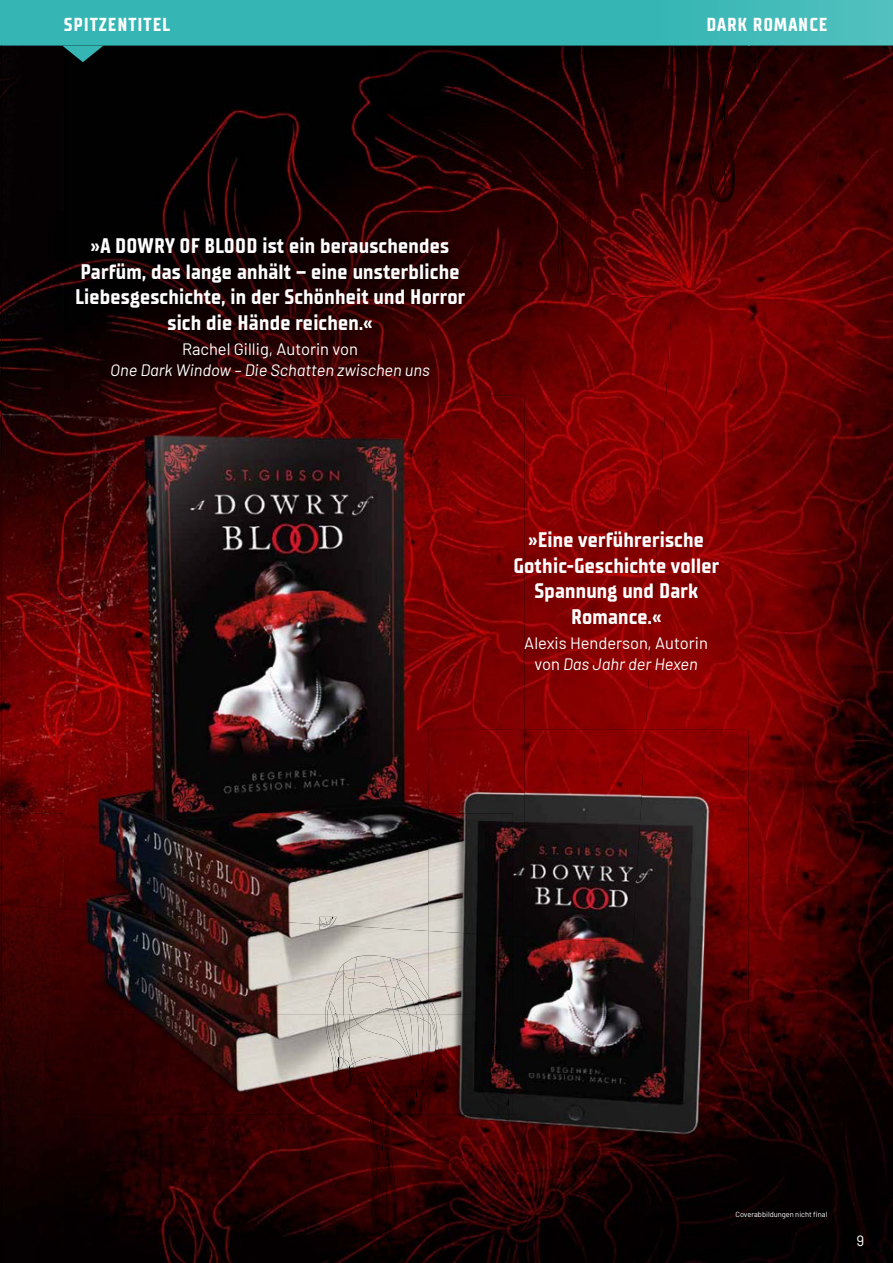
<style>
.page{position:relative;width:893px;height:1263px;background:#fff}
.page>*{position:absolute;margin:0;border:0;box-sizing:border-box;transform-origin:0 0}
.t1{font:700 21px/25.5px "TT Supermolot Neue Cond";letter-spacing:.01em;color:#fff;text-align:center}
.t2{font:700 18.75px "TT Supermolot Neue Cond";letter-spacing:.05em;color:#fff}
.t3{font:16.5px/21px "Barlow";color:#fff;text-align:center}
.t4{font:italic 16.5px "Barlow";color:#fff}
.t5{font:15px "Barlow";color:#fff}
.t6{font:7.5px "Barlow";color:#fff}
.s1{font-style:italic}
</style>
<div class="page">
<img style="left:0;top:1114px;width:2px;height:149px">
<img style="left:0;top:203px;width:2px;height:193px">
<img style="left:64px;top:1114px;width:414px;height:149px">
<img style="left:478px;top:1158px;width:415px;height:105px">
<img style="left:738px;top:203px;width:155px;height:955px">
<img style="left:634px;top:203px;width:104px;height:527px">
<img style="left:479px;top:203px;width:155px;height:85px">
<img style="left:64px;top:203px;width:310px;height:8px">
<img style="left:374px;top:203px;width:105px;height:8px">
<img style="left:491px;top:288px;width:181px;height:442px">
<img style="left:2px;top:203px;width:62px;height:1060px">
<img style="left:46px;top:260px;width:3px;height:136px">
<div style="left:2px;top:203px;width:35px;height:55px;background:#050102"></div>
<img style="left:2px;top:258px;width:44px;height:138px">
<img style="left:369px;top:1205px;width:52px;height:31px">
<img style="left:372px;top:1205px;width:6px;height:31px">
<img style="left:394px;top:1205px;width:3px;height:31px">
<img style="left:394px;top:1205px;width:2px;height:19px">
<img style="left:382px;top:1205px;width:3px;height:19px">
<img style="left:376px;top:1205px;width:6px;height:28px">
<img style="left:393px;top:1205px;width:1px;height:19px">
<svg style="left:378px;top:1224px;width:16px;height:13px"></svg>
<img style="left:388px;top:1205px;width:5px;height:27px">
<img style="left:385px;top:1205px;width:3px;height:27px">
<img style="left:373px;top:1205px;width:4px;height:23px">
<img style="left:374px;top:1205px;width:3px;height:19px">
<img style="left:547px;top:203px;width:54px;height:91px">
<img style="left:560px;top:259px;width:4px;height:34px">
<img style="left:590px;top:203px;width:16px;height:19px">
<img style="left:588px;top:212px;width:2px;height:72px">
<img style="left:563px;top:226px;width:25px;height:61px">
<img style="left:588px;top:203px;width:9px;height:9px">
<svg style="left:567px;top:266px;width:22px;height:30px"></svg>
<img style="left:564px;top:239px;width:24px;height:54px">
<img style="left:579px;top:263px;width:6px;height:17px">
<img style="left:555px;top:203px;width:7px;height:59px">
<img style="left:561px;top:226px;width:2px;height:33px">
<img style="left:560px;top:203px;width:28px;height:23px">
<img style="left:562px;top:203px;width:24px;height:54px">
<img style="left:569px;top:215px;width:13px;height:39px">
<img style="left:0;top:1014px;width:2px;height:100px">
<img style="left:2px;top:1014px;width:323px;height:100px">
<img style="left:325px;top:1014px;width:10px;height:80px">
<img style="left:341px;top:1014px;width:3px;height:15px">
<img style="left:344px;top:1014px;width:8px;height:15px">
<img style="left:327px;top:1014px;width:8px;height:53px">
<img style="left:332px;top:1014px;width:9px;height:43px">
<img style="left:341px;top:1029px;width:5px;height:28px">
<img style="left:349px;top:1024px;width:9px;height:33px">
<img style="left:346px;top:1028px;width:9px;height:29px">
<img style="left:419px;top:1020px;width:3px;height:37px">
<img style="left:339px;top:1041px;width:5px;height:16px">
<img style="left:422px;top:1020px;width:6px;height:37px">
<img style="left:352px;top:1014px;width:6px;height:10px">
<img style="left:358px;top:1014px;width:41px;height:43px">
<img style="left:399px;top:1020px;width:10px;height:37px">
<img style="left:409px;top:1020px;width:10px;height:37px">
<img style="left:334px;top:1014px;width:6px;height:37px">
<img style="left:0;top:396px;width:64px;height:417px">
<img style="left:64px;top:403px;width:306px;height:410px">
<img style="left:370px;top:403px;width:103px;height:410px">
<img style="left:473px;top:396px;width:51px;height:334px">
<img style="left:2px;top:396px;width:60px;height:234px">
<img style="left:0;top:813px;width:2px;height:201px">
<img style="left:64px;top:931px;width:364px;height:83px">
<img style="left:64px;top:813px;width:364px;height:118px">
<img style="left:2px;top:909px;width:62px;height:105px">
<img style="left:2px;top:813px;width:62px;height:96px">
<svg style="left:319px;top:917px;width:17px;height:13px"></svg>
<img style="left:325px;top:955px;width:74px;height:5px">
<img style="left:325px;top:960px;width:18px;height:54px">
<img style="left:405px;top:957px;width:23px;height:20px">
<img style="left:351px;top:955px;width:47px;height:32px">
<img style="left:343px;top:957px;width:14px;height:19px">
<img style="left:390px;top:957px;width:15px;height:26px">
<img style="left:329px;top:973px;width:25px;height:41px">
<img style="left:350px;top:976px;width:36px;height:6px">
<img style="left:398px;top:977px;width:30px;height:23px">
<img style="left:393px;top:987px;width:5px;height:14px">
<img style="left:350px;top:982px;width:43px;height:32px">
<img style="left:348px;top:984px;width:5px;height:24px">
<img style="left:394px;top:988px;width:15px;height:13px">
<img style="left:400px;top:989px;width:17px;height:12px">
<img style="left:375px;top:1008px;width:18px;height:6px">
<svg style="left:327px;top:984px;width:10px;height:30px"></svg>
<img style="left:432px;top:1073px;width:316px;height:97px">
<img style="left:513px;top:926px;width:235px;height:147px">
<img style="left:646px;top:779px;width:102px;height:147px">
<img style="left:646px;top:730px;width:102px;height:49px">
<img style="left:524px;top:730px;width:122px;height:213px">
<img style="left:428px;top:937px;width:85px;height:177px">
<img style="left:482px;top:1057px;width:1px;height:57px">
<img style="left:483px;top:1057px;width:2px;height:10px">
<img style="left:483px;top:1091px;width:5px;height:23px">
<img style="left:485px;top:1094px;width:3px;height:14px">
<img style="left:485px;top:1057px;width:8px;height:10px">
<img style="left:493px;top:1057px;width:16px;height:9px">
<svg style="left:482px;top:1045px;width:27px;height:12px"></svg>
<img style="left:490px;top:1046px;width:19px;height:4px">
<img style="left:494px;top:1049px;width:15px;height:6px">
<img style="left:483px;top:1067px;width:5px;height:24px">
<svg style="left:488px;top:1066px;width:22px;height:56px"></svg>
<img style="left:432px;top:1014px;width:10px;height:80px">
<img style="left:432px;top:1014px;width:6px;height:75px">
<img style="left:437px;top:1036px;width:2px;height:42px">
<img style="left:432px;top:1016px;width:5px;height:72px">
<img style="left:428px;top:1014px;width:8px;height:33px">
<img style="left:428px;top:1022px;width:3px;height:35px">
<svg style="left:335px;top:1057px;width:97px;height:148px;background:#410707"></svg>
<img style="left:437px;top:1049px;width:2px;height:25px">
<img style="left:431px;top:1047px;width:6px;height:39px">
<img style="left:513px;top:937px;width:11px;height:77px">
<img style="left:428px;top:730px;width:96px;height:207px">
<img style="left:428px;top:813px;width:85px;height:123px">
<img style="left:428px;top:995px;width:10px;height:19px">
<svg style="left:393px;top:1001px;width:41px;height:19px"></svg>
<img style="left:64px;top:211px;width:427px;height:51px">
<img style="left:64px;top:262px;width:427px;height:141px">
<img style="left:49px;top:211px;width:15px;height:192px">
<svg style="left:0;top:0;width:893px;height:203px;background:#1e2a2a"></svg>
<p class="t2" style="left:64px;top:13px;width:108px">SPITZENTITEL</p>
<p class="t2" style="left:706px;top:13px;width:122px">DARK ROMANCE</p>
<p class="t1" style="left:75px;top:233px;width:392px">»A DOWRY OF BLOOD ist ein berauschendes Parfüm, das lange anhält – eine unsterbliche Liebesgeschichte, in der Schönheit und Horror sich die Hände reichen.«</p>
<p class="t3" style="left:182px;top:337px;width:177px">Rachel Gillig, Autorin von</p>
<p class="t4" style="left:110px;top:358px;width:321px">One Dark Window – Die Schatten zwischen uns</p>
<p class="t1" style="left:513px;top:527px;width:207px">»Eine verführerische<br>Gothic-Geschichte voller<br>Spannung und Dark<br>Romance.«</p>
<p class="t3" style="left:524px;top:631px;width:185px">Alexis Henderson, Autorin von <span class="s1">Das Jahr der Hexen</span></p>
<p class="t6" style="left:735px;top:1208px;width:94px">Coverabbildungen nicht final</p>
<p class="t5" style="left:856px;top:1230px;width:9px">9</p>
</div>
